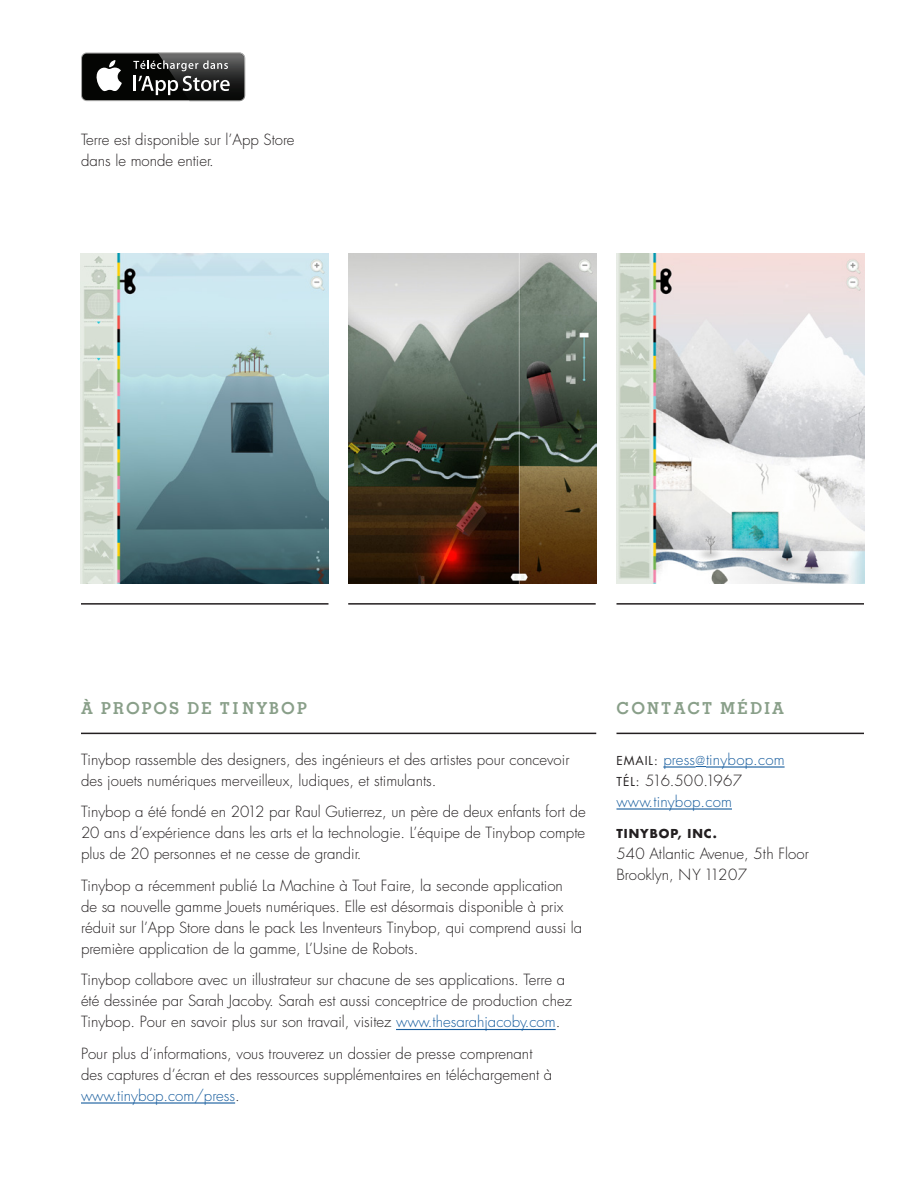
<style>
.page{position:relative;width:918px;height:1188px;background:#fff}
.page>*{position:absolute;margin:0;border:0;box-sizing:border-box;transform-origin:0 0}
.Headline{font:700 16.5px "Memphis LTCYR";letter-spacing:.125em;color:#899f89}
.body_copy{font:300 15px/21px "Futura";color:#231f20}
.body_copy-2{font:300 15px/21px "Futura";letter-spacing:.01em;color:#175d9e}
.body_copy-3{font:700 12px "Futura";letter-spacing:.08em;color:#231f20}
.s1{color:#175d9e}
.s2{font-weight:400;font-size:12px;color:#231f20}
.s3{font-size:12px}
.s4{color:#231f20}
</style>
<div class="page">
<hr style="left:396px;top:1029px;width:160px;height:1px;background:#175d9e">
<hr style="left:81px;top:1102px;width:154px;height:2px;background:#175d9e">
<hr style="left:663px;top:766px;width:33px;height:2px;background:#175d9e">
<hr style="left:706px;top:766px;width:79px;height:2px;background:#175d9e">
<hr style="left:616px;top:808px;width:116px;height:2px;background:#175d9e">
<hr style="left:81px;top:733px;width:515px;height:1px;background:#231f20">
<hr style="left:616px;top:733px;width:248px;height:1px;background:#231f20">
<img style="left:616px;top:253px;width:248px;height:331px">
<img style="left:80px;top:253px;width:248px;height:331px">
<img style="left:348px;top:253px;width:248px;height:331px">
<hr style="left:616px;top:603px;width:248px;height:2px;background:#231f20">
<hr style="left:348px;top:603px;width:248px;height:2px;background:#231f20">
<hr style="left:81px;top:603px;width:247px;height:2px;background:#231f20">
<svg style="left:81px;top:53px;width:164px;height:48px"></svg>
<div style="left:82px;top:54px;width:162px;height:46px;background:#040503;border-radius:5px"></div>
<svg style="left:96px;top:60px;width:26px;height:31px"></svg>
<img style="left:158px;top:52px;width:87px;height:49px">
<img style="left:158px;top:54px;width:86px;height:46px">
<svg style="left:133px;top:60px;width:97px;height:35px"></svg>
<p class="body_copy" style="left:81px;top:129px;width:215px">Terre est disponible sur l’App Store dans le monde entier.</p>
<p class="Headline" style="left:81px;top:698px;width:228px">À PROPOS DE TI NYBOP</p>
<p class="Headline" style="left:616px;top:698px;width:169px">CONTACT MÉDIA</p>
<p class="body_copy" style="left:81px;top:749px;width:490px">Tinybop rassemble des designers, des ingénieurs et des artistes pour concevoir des jouets numériques merveilleux, ludiques, et stimulants.</p>
<p class="body_copy" style="left:81px;top:801px;width:506px;text-align:justify">Tinybop a été fondé en 2012 par Raul Gutierrez, un père de deux enfants fort de 20 ans d’expérience dans les arts et la technologie. L’équipe de Tinybop compte plus de 20 personnes et ne cesse de grandir.</p>
<p class="body_copy" style="left:81px;top:875px;width:503px">Tinybop a récemment publié La Machine à Tout Faire, la seconde application de sa nouvelle gamme Jouets numériques. Elle est désormais disponible à prix réduit sur l’App Store dans le pack Les Inventeurs Tinybop, qui comprend aussi la première application de la gamme, L’Usine de Robots.</p>
<p class="body_copy" style="left:81px;top:969px;width:492px">Tinybop collabore avec un illustrateur sur chacune de ses applications. Terre a été dessinée par Sarah Jacoby. Sarah est aussi conceptrice de production chez<br>Tinybop. Pour en savoir plus sur son travail, visitez <span class="s1">www.thesarahjacoby.com</span>.</p>
<p class="body_copy" style="left:81px;top:1043px;width:473px">Pour plus d’informations, vous trouverez un dossier de presse comprenant des captures d’écran et des ressources supplémentaires en téléchargement à <span class="s1">www.tinybop.com/press</span>.</p>
<p class="body_copy-2" style="left:616px;top:749px;width:170px"><span class="s2">EMAIL:</span> press<span class="s3">@</span>tinybop.com<br><span class="s2">TÉL:</span> <span class="s4">516.500.1967 </span>www.tinybop.com</p>
<p class="body_copy-3" style="left:616px;top:825px;width:102px">TINYBOP, INC.</p>
<p class="body_copy" style="left:616px;top:843px;width:194px">540 Atlantic Avenue, 5th Floor<br>Brooklyn, NY 11207</p>
</div>
